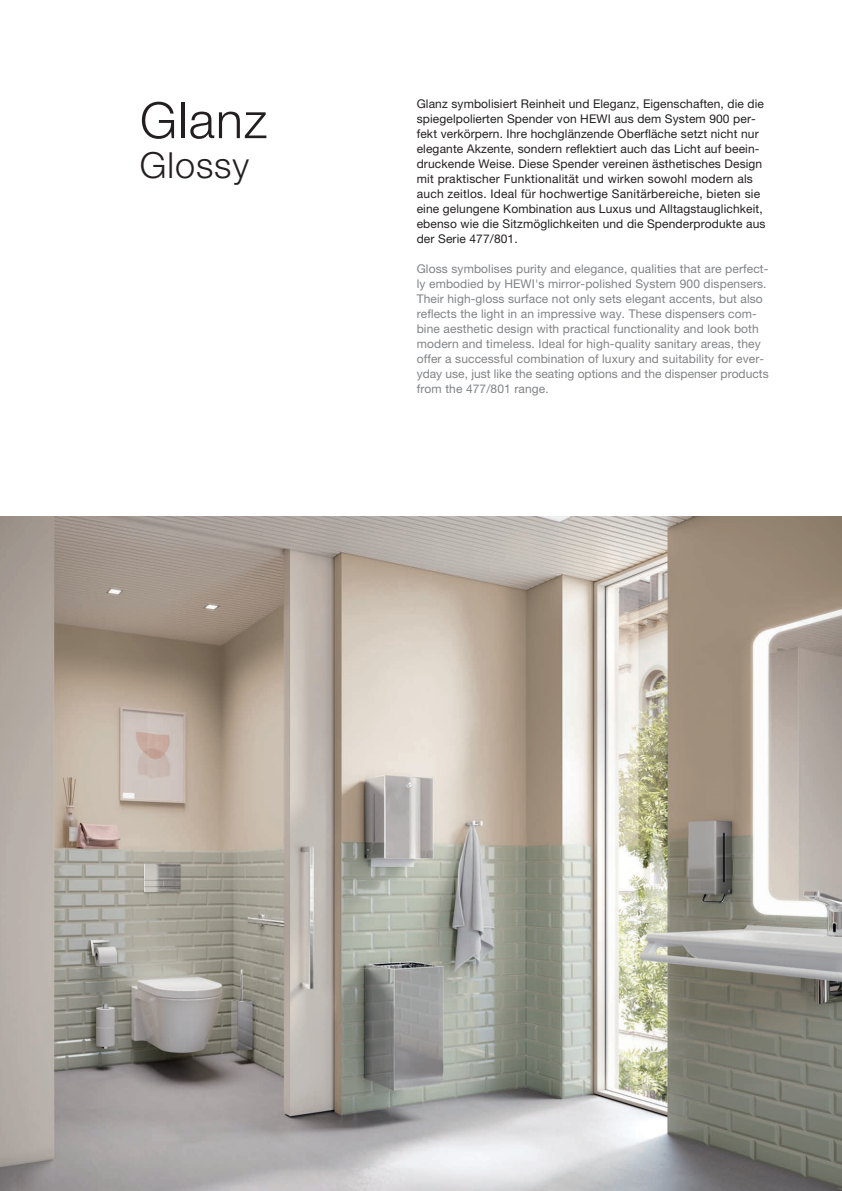
<style>
.page{position:relative;width:842px;height:1191px;background:#fff}
.page>*{position:absolute;margin:0;border:0;box-sizing:border-box;transform-origin:0 0}
.t1{font:300 50px "Helvetica Neue LT Pro";letter-spacing:.025em;color:#231f20}
.t2{font:300 36px "Helvetica Neue LT Pro";letter-spacing:.025em;color:#231f20}
.t3{font:12px/15px "Helvetica Neue LT Pro";letter-spacing:.01em;color:#231f20}
.t4{font:12px/15px "Helvetica Neue LT Pro";letter-spacing:.01em;color:#808285}
</style>
<div class="page">
<img style="left:0;top:516px;width:842px;height:675px">
<p class="t1" style="left:140px;top:90px;width:129px">Glanz</p>
<p class="t2" style="left:140px;top:143px;width:111px">Glossy</p>
<p class="t3" style="left:417px;top:96px;width:350px">Glanz symbolisiert Reinheit und Eleganz, Eigenschaften, die die spiegelpolierten Spender von HEWI aus dem System 900 per&shy;fekt verkörpern. Ihre hochglänzende Oberfläche setzt nicht nur elegante Akzente, sondern reflektiert auch das Licht auf beein&shy;druckende Weise. Diese Spender vereinen ästhetisches Design mit praktischer Funktionalität und wirken sowohl modern als auch zeitlos. Ideal für hochwertige Sanitärbereiche, bieten sie eine gelungene Kombination aus Luxus und Alltagstauglichkeit, ebenso wie die Sitzmöglichkeiten und die Spenderprodukte aus der Serie 477/801.</p>
<p class="t4" style="left:417px;top:261px;width:353px">Gloss symbolises purity and elegance, qualities that are perfect&shy;ly embodied by HEWI's mirror-polished System 900 dispensers.<br>Their high-gloss surface not only sets elegant accents, but also reflects the light in an impressive way. These dispensers com&shy;bine aesthetic design with practical functionality and look both modern and timeless. Ideal for high-quality sanitary areas, they offer a successful combination of luxury and suitability for ever&shy;yday use, just like the seating options and the dispenser products from the 477/801 range.</p>
</div>
